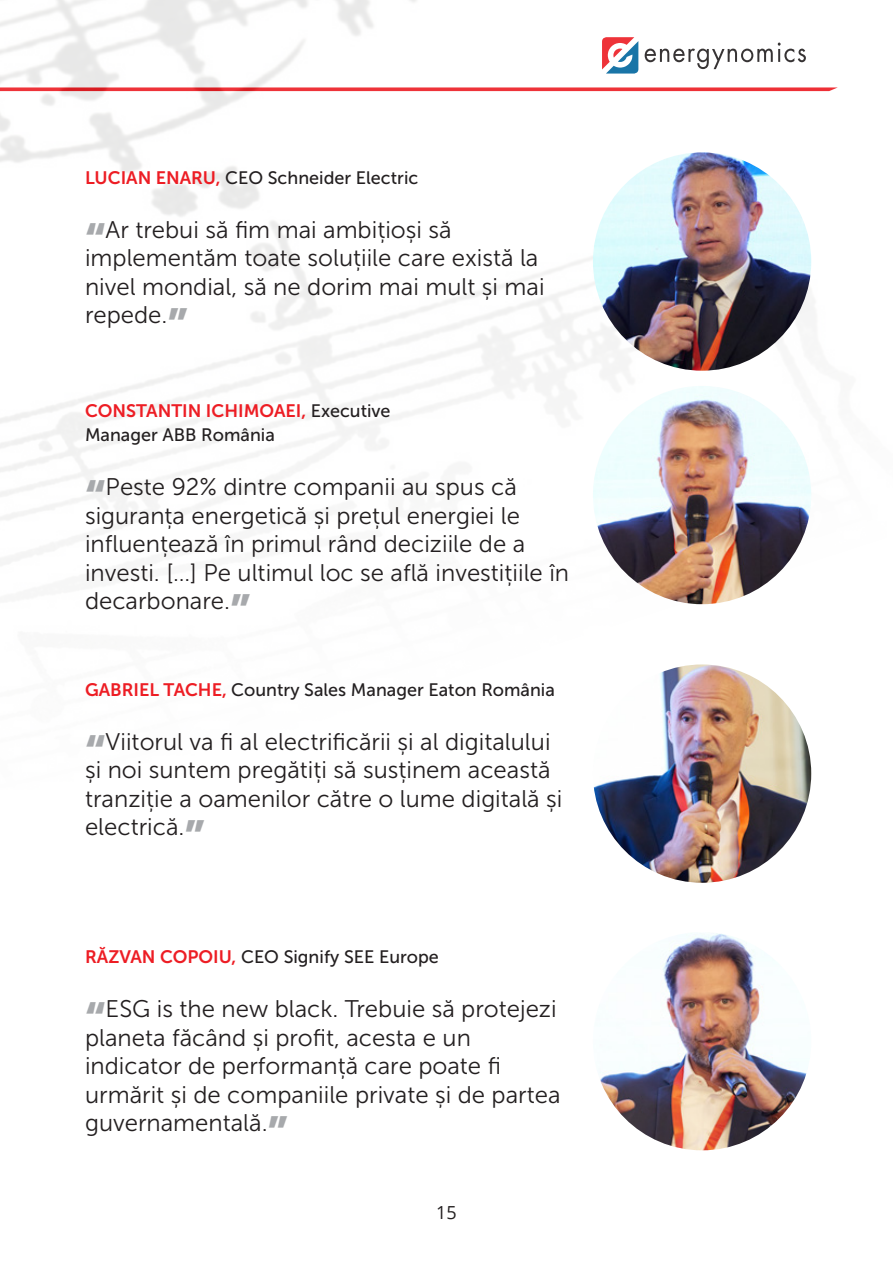
<style>
.page{position:relative;width:893px;height:1263px;background:#fff}
.page>*{position:absolute;margin:0;border:0;box-sizing:border-box;transform-origin:0 0}
.t1{font:24px/28.5px "Museo Sans 300";color:#231f20}
.t2{font:18px "Museo Sans 500";color:#231f20}
.t3{font:18px "Museo Sans 700";color:#ed1d24}
.t4{font:18px "Open Sans";color:#231f20}
.s1{font-family:"Museo Sans 700";color:#ed1d24}
.s2{font-family:"Museo Sans 900";font-size:45px;color:#a7a9ac}
.s3{font-family:"Museo Sans 500";color:#231f20}
</style>
<div class="page">
<img style="left:0;top:0;width:838px;height:1151px">
<img style="left:593px;top:152px;width:218px;height:219px;border-radius:109px">
<img style="left:593px;top:386px;width:218px;height:218px;border-radius:109px">
<img style="left:593px;top:664px;width:218px;height:219px;border-radius:109px">
<img style="left:593px;top:932px;width:218px;height:218px;border-radius:107px">
<p class="t2" style="left:85px;top:168px;width:335px"><span class="s1">LUCIAN ENARU,</span> CEO Schneider Electric</p>
<p class="t1" style="left:85px;top:215px;width:461px"><span class="s2">“</span>Ar trebui să fim mai ambițioși să implementăm toate soluțiile care există la nivel mondial, să ne dorim mai mult și mai repede.<span class="s2">”</span></p>
<p class="t3" style="left:85px;top:401px;width:307px">CONSTANTIN ICHIMOAEI, <span class="s3">Executive</span></p>
<p class="t2" style="left:85px;top:425px;width:191px">Manager ABB România</p>
<p class="t1" style="left:85px;top:473px;width:486px"><span class="s2">“</span>Peste 92% dintre companii au spus că siguranța energetică și prețul energiei le influențează în primul rând deciziile de a investi. […] Pe ultimul loc se află investițiile în decarbonare.<span class="s2">”</span></p>
<p class="t2" style="left:85px;top:680px;width:471px"><span class="s1">GABRIEL TACHE,</span> Country Sales Manager Eaton România</p>
<p class="t1" style="left:85px;top:727px;width:479px"><span class="s2">“</span>Viitorul va fi al electrificării și al digitalului și noi suntem pregătiți să susținem această tranziție a oamenilor către o lume digitală și electrică.<span class="s2">”</span></p>
<p class="t2" style="left:85px;top:947px;width:355px"><span class="s1">RĂZVAN COPOIU,</span> CEO Signify SEE Europe</p>
<p class="t1" style="left:85px;top:995px;width:477px"><span class="s2">“</span>ESG is the new black. Trebuie să protejezi planeta făcând și profit, acesta e un indicator de performanță care poate fi urmărit și de companiile private și de partea guvernamentală.<span class="s2">”</span></p>
<p class="t4" style="left:436px;top:1200px;width:22px">15</p>
</div>
